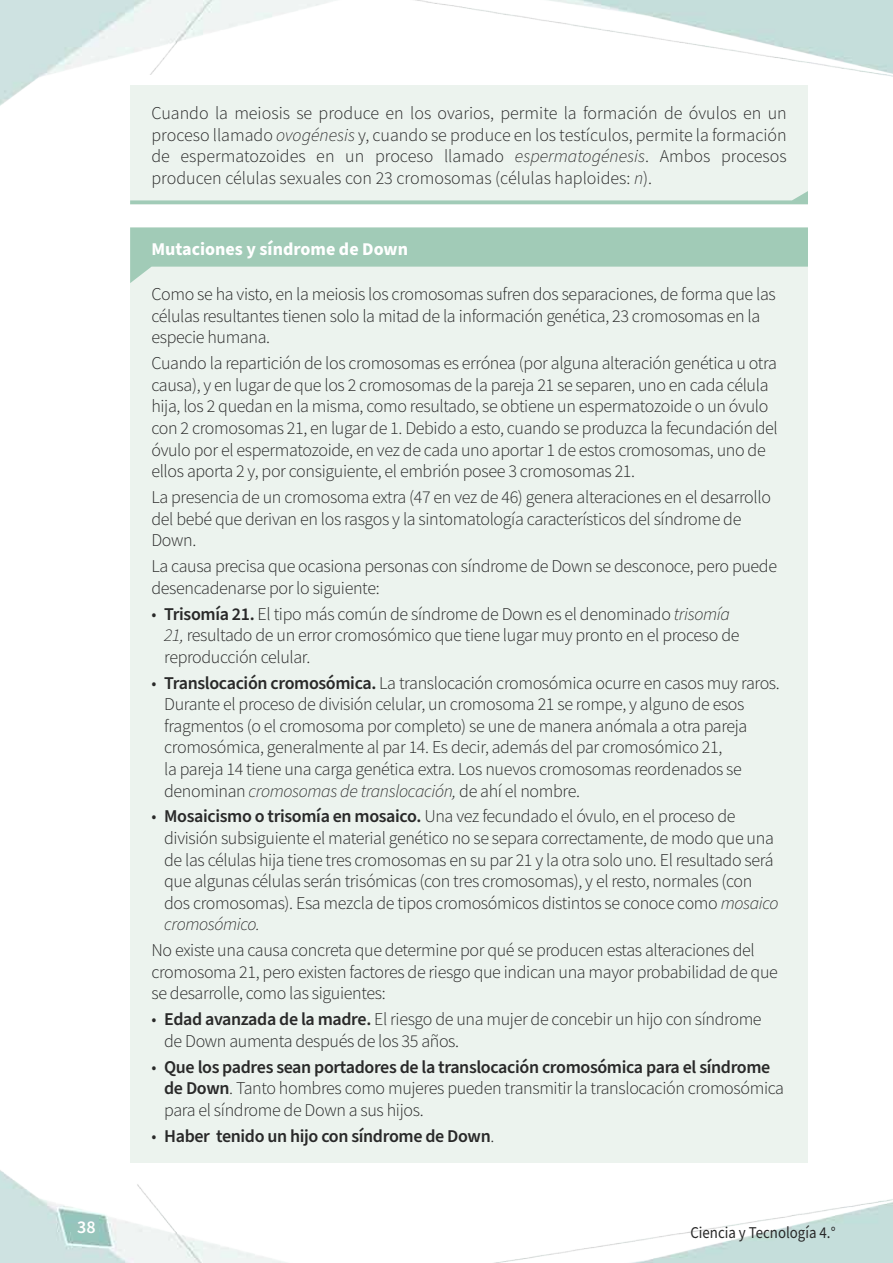
<style>
.page{position:relative;width:893px;height:1263px;background:#fff}
.page>*{position:absolute;margin:0;border:0;box-sizing:border-box;transform-origin:0 0}
.t1{font:300 18px/21.6px "Source Sans Pro";letter-spacing:-.02em;color:#292929}
.t2{font:600 18px "Source Sans Pro";letter-spacing:-.02em;color:#292929}
.t3{font:700 18px "Source Sans Pro";color:#fff}
.t4{font:600 18px "Source Sans Pro";color:#fff}
.t5{font:16.5px "Source Sans Pro";color:#292929;scale:.9 1}
.s1{font-style:italic}
.s2{font-weight:600}
.s3{font-weight:300}
</style>
<div class="page">
<img style="left:0;top:0;width:893px;height:1263px">
<div style="left:125px;top:75px;width:32px;height:31px;background:#fff"></div>
<div style="left:130px;top:228px;width:678px;height:934px;background:#ecf3ee"></div>
<svg style="left:130px;top:228px;width:678px;height:55px"></svg>
<div style="left:130px;top:85px;width:678px;height:119px;background:#ecf3ee"></div>
<svg style="left:130px;top:191px;width:678px;height:13px"></svg>
<p class="t1" style="left:151px;top:102px;width:637px;text-align:justify">Cuando la meiosis se produce en los ovarios, permite la formación de óvulos en un proceso llamado <span class="s1">ovogénesis</span> y, cuando se produce en los testículos, permite la formación de espermatozoides en un proceso llamado <span class="s1">espermatogénesis</span>. Ambos procesos producen células sexuales con 23 cromosomas (células haploides: <span class="s1">n</span>).</p>
<p class="t3" style="left:151px;top:237px;width:258px">Mutaciones y síndrome de Down</p>
<p class="t1" style="left:151px;top:283px;width:626px">Como se ha visto, en la meiosis los cromosomas sufren dos separaciones, de forma que las células resultantes tienen solo la mitad de la información genética, 23 cromosomas en la especie humana.</p>
<p class="t1" style="left:151px;top:352px;width:628px">Cuando la repartición de los cromosomas es errónea (por alguna alteración genética u otra causa), y en lugar de que los 2 cromosomas de la pareja 21 se separen, uno en cada célula hija, los 2 quedan en la misma, como resultado, se obtiene un espermatozoide o un óvulo con 2 cromosomas 21, en lugar de 1. Debido a esto, cuando se produzca la fecundación del óvulo por el espermatozoide, en vez de cada uno aportar 1 de estos cromosomas, uno de ellos aporta 2 y, por consiguiente, el embrión posee 3 cromosomas 21.</p>
<p class="t1" style="left:151px;top:486px;width:621px">La presencia de un cromosoma extra (47 en vez de 46) genera alteraciones en el desarrollo del bebé que derivan en los rasgos y la sintomatología característicos del síndrome de<br>Down.</p>
<p class="t1" style="left:151px;top:555px;width:627px">La causa precisa que ocasiona personas con síndrome de Down se desconoce, pero puede desencadenarse por lo siguiente:</p>
<p class="t1" style="left:164px;top:603px;width:577px;text-indent:-13px">• <span class="s2">Trisomía 21.</span> El tipo más común de síndrome de Down es el denominado <span class="s1">trisomía<br>21,</span> resultado de un error cromosómico que tiene lugar muy pronto en el proceso de reproducción celular.</p>
<p class="t1" style="left:164px;top:672px;width:617px;text-indent:-13px">• <span class="s2">Translocación cromosómica.</span> La translocación cromosómica ocurre en casos muy raros.<br>Durante el proceso de división celular, un cromosoma 21 se rompe, y alguno de esos fragmentos (o el cromosoma por completo) se une de manera anómala a otra pareja cromosómica, generalmente al par 14. Es decir, además del par cromosómico 21,<br>la pareja 14 tiene una carga genética extra. Los nuevos cromosomas reordenados se denominan <span class="s1">cromosomas de translocación,</span> de ahí el nombre.</p>
<p class="t1" style="left:164px;top:806px;width:616px;text-indent:-13px">• <span class="s2">Mosaicismo o trisomía en mosaico.</span> Una vez fecundado el óvulo, en el proceso de división subsiguiente el material genético no se separa correctamente, de modo que una de las células hija tiene tres cromosomas en su par 21 y la otra solo uno. El resultado será que algunas células serán trisómicas (con tres cromosomas), y el resto, normales (con dos cromosomas). Esa mezcla de tipos cromosómicos distintos se conoce como <span class="s1">mosaico cromosómico.</span></p>
<p class="t1" style="left:151px;top:939px;width:628px">No existe una causa concreta que determine por qué se producen estas alteraciones del cromosoma 21, pero existen factores de riesgo que indican una mayor probabilidad de que se desarrolle, como las siguientes:</p>
<p class="t1" style="left:164px;top:1008px;width:599px;text-indent:-13px">• <span class="s2">Edad avanzada de la madre.</span> El riesgo de una mujer de concebir un hijo con síndrome de Down aumenta después de los 35 años.</p>
<p class="t1" style="left:164px;top:1056px;width:621px;text-indent:-13px">• <span class="s2">Que los padres sean portadores de la translocación cromosómica para el síndrome de Down</span>. Tanto hombres como mujeres pueden transmitir la translocación cromosómica para el síndrome de Down a sus hijos.</p>
<p class="t2" style="left:151px;top:1124px;width:344px"><span class="s3">•</span> Haber tenido un hijo con síndrome de Down<span class="s3">.</span></p>
<p class="t4" style="left:77px;top:1214px;width:20px">38</p>
<p class="t5" style="left:690px;top:1222px;width:163px">Ciencia y Tecnología 4.°</p>
</div>
